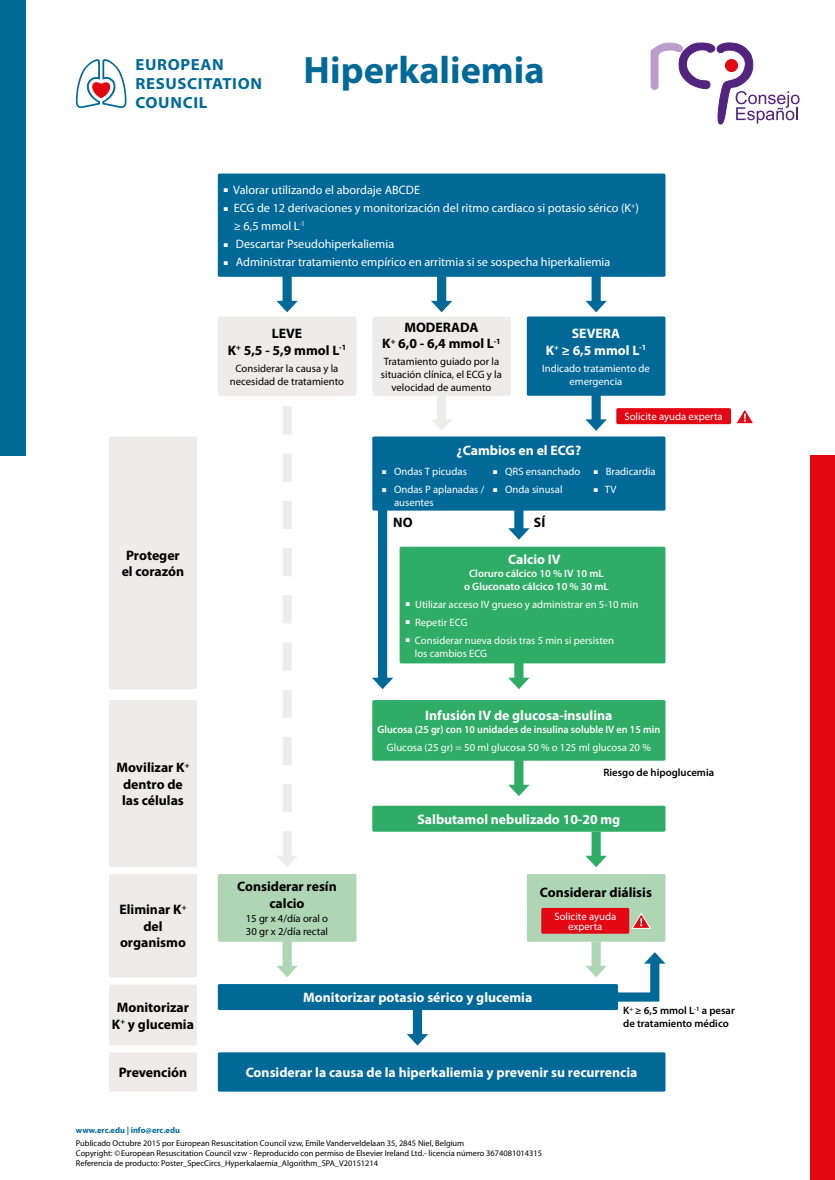
<style>
.page{position:relative;width:835px;height:1180px;background:#fff}
.page>*{position:absolute;margin:0;border:0;box-sizing:border-box;transform-origin:0 0}
.t1{font:700 38.32px "Myriad Pro";color:#006997}
.t2{font:700 16.1px/19.2px "Myriad Pro";letter-spacing:.04em;color:#006997;scale:1.04 1}
.t3{font:700 13.75px/16.5px "Myriad Pro";color:#000;text-align:center}
.t4{font:700 13.75px/16.5px "Myriad Pro";color:#fff;text-align:center}
.t5{font:12.21px/18px "Myriad Pro";color:#fff}
.t6{font:10.71px/12.8px "Myriad Pro";color:#fff;text-align:center}
.t7{font:10.71px/12.8px "Myriad Pro";color:#000;text-align:center}
.t8{font:600 10.71px/12.8px "Myriad Pro";color:#000}
.t9{font:600 10.71px "Myriad Pro";color:#fff;scale:.96 1}
.t10{font:600 10.71px/12.8px "Myriad Pro";color:#fff;text-align:center}
.t11{font:8.4px/10.1px "Myriad Pro";color:#000}
.t12{font:700 8.4px "Myriad Pro";color:#006997}
</style>
<div class="page">
<svg style="left:76px;top:59px;width:51px;height:49px"></svg>
<div style="left:437px;top:276px;width:9px;height:28px;background:#006997"></div>
<svg style="left:431px;top:301px;width:21px;height:11px"></svg>
<div style="left:218px;top:174px;width:447px;height:103px;background:#006997;border-radius:2px"></div>
<div style="left:437px;top:391px;width:9px;height:32px;background:#edece8"></div>
<svg style="left:431px;top:419px;width:21px;height:12px"></svg>
<div style="left:218px;top:316px;width:138px;height:80px;background:#edece8;border-radius:2px"></div>
<div style="left:526px;top:316px;width:139px;height:80px;background:#006997;border-radius:2px"></div>
<div style="left:372px;top:316px;width:139px;height:80px;background:#edece8;border-radius:2px"></div>
<div style="left:282px;top:274px;width:10px;height:30px;background:#006997"></div>
<svg style="left:276px;top:301px;width:22px;height:11px"></svg>
<div style="left:591px;top:275px;width:9px;height:29px;background:#006997"></div>
<svg style="left:585px;top:301px;width:21px;height:11px"></svg>
<svg style="left:277px;top:406px;width:20px;height:461px"></svg>
<div style="left:591px;top:392px;width:9px;height:31px;background:#006997"></div>
<svg style="left:585px;top:419px;width:21px;height:12px"></svg>
<div style="left:372px;top:436px;width:293px;height:74px;background:#006997;border-radius:2px"></div>
<div style="left:514px;top:500px;width:9px;height:32px;background:#006997"></div>
<svg style="left:508px;top:528px;width:21px;height:12px"></svg>
<div style="left:616px;top:408px;width:114px;height:16px;background:#e30613;border-radius:2px"></div>
<svg style="left:737px;top:410px;width:17px;height:14px"></svg>
<div style="left:399px;top:547px;width:266px;height:116px;background:#2fac66;border-radius:2px"></div>
<div style="left:378px;top:501px;width:9px;height:180px;background:#006997"></div>
<svg style="left:372px;top:678px;width:21px;height:11px"></svg>
<div style="left:514px;top:650px;width:9px;height:31px;background:#2fac66"></div>
<svg style="left:508px;top:678px;width:21px;height:11px"></svg>
<div style="left:372px;top:700px;width:293px;height:60px;background:#2fac66;border-radius:2px"></div>
<div style="left:514px;top:757px;width:9px;height:31px;background:#2fac66"></div>
<svg style="left:508px;top:784px;width:21px;height:12px"></svg>
<div style="left:372px;top:805px;width:293px;height:26px;background:#2fac66;border-radius:2px"></div>
<div style="left:591px;top:831px;width:9px;height:28px;background:#2fac66"></div>
<svg style="left:585px;top:856px;width:21px;height:11px"></svg>
<div style="left:218px;top:874px;width:138px;height:67px;background:#aed6b4;border-radius:2px"></div>
<div style="left:282px;top:938px;width:10px;height:31px;background:#aed6b4"></div>
<svg style="left:277px;top:966px;width:21px;height:11px"></svg>
<div style="left:526px;top:874px;width:139px;height:67px;background:#aed6b4;border-radius:2px"></div>
<div style="left:591px;top:941px;width:9px;height:28px;background:#aed6b4"></div>
<div style="left:541px;top:908px;width:88px;height:25px;background:#e30613;border-radius:2px"></div>
<svg style="left:631px;top:913px;width:20px;height:16px"></svg>
<div style="left:218px;top:984px;width:400px;height:26px;background:#006997;border-radius:2px"></div>
<div style="left:413px;top:1006px;width:9px;height:31px;background:#006997"></div>
<svg style="left:407px;top:1034px;width:21px;height:11px"></svg>
<svg style="left:585px;top:950px;width:80px;height:52px"></svg>
<div style="left:218px;top:1052px;width:447px;height:39px;background:#006997;border-radius:2px"></div>
<div style="left:109px;top:436px;width:88px;height:253px;background:#edece8;border-radius:2px"></div>
<div style="left:109px;top:700px;width:88px;height:167px;background:#edece8;border-radius:2px"></div>
<div style="left:109px;top:874px;width:88px;height:103px;background:#edece8;border-radius:2px"></div>
<div style="left:109px;top:984px;width:88px;height:61px;background:#edece8;border-radius:2px"></div>
<div style="left:109px;top:1052px;width:88px;height:39px;background:#edece8;border-radius:2px"></div>
<div style="left:0;top:0;width:25px;height:455px;background:#006997"></div>
<div style="left:809px;top:455px;width:25px;height:725px;background:#e30613"></div>
<svg style="left:650px;top:42px;width:149px;height:83px"></svg>
<h2 class="t2" style="left:135px;top:54px;width:123px">EUROPEAN<br>RESUSCITATION<br>COUNCIL</h2>
<h1 class="t1" style="left:303px;top:45px;width:242px">Hiperkaliemia</h1>
<p class="t5" style="left:224px;top:180px;width:198px">■ Valorar utilizando el abordaje ABCDE</p>
<p class="t5" style="left:234px;top:198px;width:406px;text-indent:-10px">■ ECG de 12 derivaciones y monitorización del ritmo cardiaco si potasio sérico (K<sup>+</sup>) ≥ 6,5 mmol L<sup>-1</sup></p>
<p class="t5" style="left:224px;top:234px;width:172px">■ Descartar Pseudohiperkaliemia</p>
<p class="t5" style="left:224px;top:252px;width:388px">■ Administrar tratamiento empírico en arritmia si se sospecha hiperkaliemia</p>
<p class="t3" style="left:122px;top:546px;width:64px">Proteger el corazón</p>
<p class="t3" style="left:116px;top:759px;width:75px">Movilizar K<sup>+ </sup>dentro de las células</p>
<p class="t3" style="left:119px;top:901px;width:69px">Eliminar K<sup>+ </sup>del organismo</p>
<p class="t3" style="left:112px;top:998px;width:83px">Monitorizar<br>K<sup>+</sup> y glucemia</p>
<p class="t3" style="left:119px;top:1064px;width:70px">Prevención</p>
<p class="t3" style="left:228px;top:325px;width:120px">LEVE<br>K<sup>+</sup> 5,5 - 5,9 mmol L<sup>-1</sup></p>
<p class="t7" style="left:230px;top:361px;width:116px">Considerar la causa y la necesidad de tratamiento</p>
<p class="t3" style="left:237px;top:877px;width:101px">Considerar resín calcio</p>
<p class="t7" style="left:246px;top:912px;width:84px;text-align:left">15 gr x 4/día oral o<br>30 gr x 2/día rectal</p>
<p class="t3" style="left:382px;top:318px;width:120px">MODERADA<br>K<sup>+</sup> 6,0 - 6,4 mmol L<sup>-1</sup></p>
<p class="t7" style="left:381px;top:355px;width:122px">Tratamiento guiado por la situación clínica, el ECG y la velocidad de aumento</p>
<p class="t4" style="left:545px;top:325px;width:102px">SEVERA<br>K<sup>+</sup> ≥ 6,5 mmol L<sup>-1</sup></p>
<p class="t6" style="left:542px;top:361px;width:109px">Indicado tratamiento de emergencia</p>
<p class="t6" style="left:624px;top:410px;width:100px">Solicite ayuda experta</p>
<p class="t4" style="left:456px;top:442px;width:126px">¿Cambios en el ECG?</p>
<p class="t6" style="left:382px;top:465px;width:86px">■ Ondas T picudas</p>
<p class="t6" style="left:394px;top:483px;width:92px;text-align:left;text-indent:-12px">■ Ondas P aplanadas / ausentes</p>
<p class="t6" style="left:493px;top:465px;width:89px">■ QRS ensanchado</p>
<p class="t6" style="left:493px;top:483px;width:71px">■ Onda sinusal</p>
<p class="t3" style="left:393px;top:513px;width:21px">NO</p>
<p class="t3" style="left:534px;top:513px;width:13px">SÍ</p>
<p class="t6" style="left:593px;top:465px;width:63px">■ Bradicardia</p>
<p class="t6" style="left:593px;top:483px;width:24px">■ TV</p>
<p class="t4" style="left:508px;top:550px;width:54px">Calcio IV</p>
<p class="t10" style="left:464px;top:566px;width:146px">Cloruro cálcico 10 % IV 10 mL<br>o Gluconato cálcico 10 % 30 mL</p>
<p class="t6" style="left:405px;top:597px;width:234px">■ Utilizar acceso IV grueso y administrar en 5-10 min</p>
<p class="t6" style="left:405px;top:615px;width:63px">■ Repetir ECG</p>
<p class="t6" style="left:415px;top:633px;width:200px;text-align:left;text-indent:-9px">■ Considerar nueva dosis tras 5 min si persisten los cambios ECG</p>
<p class="t4" style="left:425px;top:706px;width:189px">Infusión IV de glucosa-insulina</p>
<p class="t9" style="left:377px;top:722px;width:296px">Glucosa (25 gr) con 10 unidades de insulina soluble IV en 15 min</p>
<p class="t6" style="left:387px;top:741px;width:265px">Glucosa (25 gr) = 50 ml glucosa 50 % o 125 ml glucosa 20 %</p>
<p class="t8" style="left:603px;top:765px;width:112px">Riesgo de hipoglucemia</p>
<p class="t4" style="left:417px;top:810px;width:204px">Salbutamol nebulizado 10-20 mg</p>
<p class="t3" style="left:540px;top:883px;width:113px">Considerar diálisis</p>
<p class="t6" style="left:554px;top:910px;width:63px;line-height:10.5px">Solicite ayuda experta</p>
<p class="t4" style="left:303px;top:989px;width:230px">Monitorizar potasio sérico y glucemia</p>
<p class="t8" style="left:623px;top:1004px;width:113px">K<sup>+</sup> ≥ 6,5 mmol L<sup>-1</sup> a pesar de tratamiento médico</p>
<p class="t4" style="left:246px;top:1064px;width:393px">Considerar la causa de la hiperkaliemia y prevenir su recurrencia</p>
<p class="t12" style="left:76px;top:1125px;width:105px">www.erc.edu | info@erc.edu</p>
<p class="t11" style="left:76px;top:1138px;width:467px">Publicado Octubre 2015 por European Resuscitation Council vzw, Emile Vanderveldelaan 35, 2845 Niel, Belgium<br>Copyright: ©European Resuscitation Council vzw - Reproducido con permiso de Elsevier Ireland Ltd.- licencia número 3674081014315<br>Referencia de producto: Poster_SpecCircs_Hyperkalaemia_Algorithm_SPA_V20151214</p>
</div>
